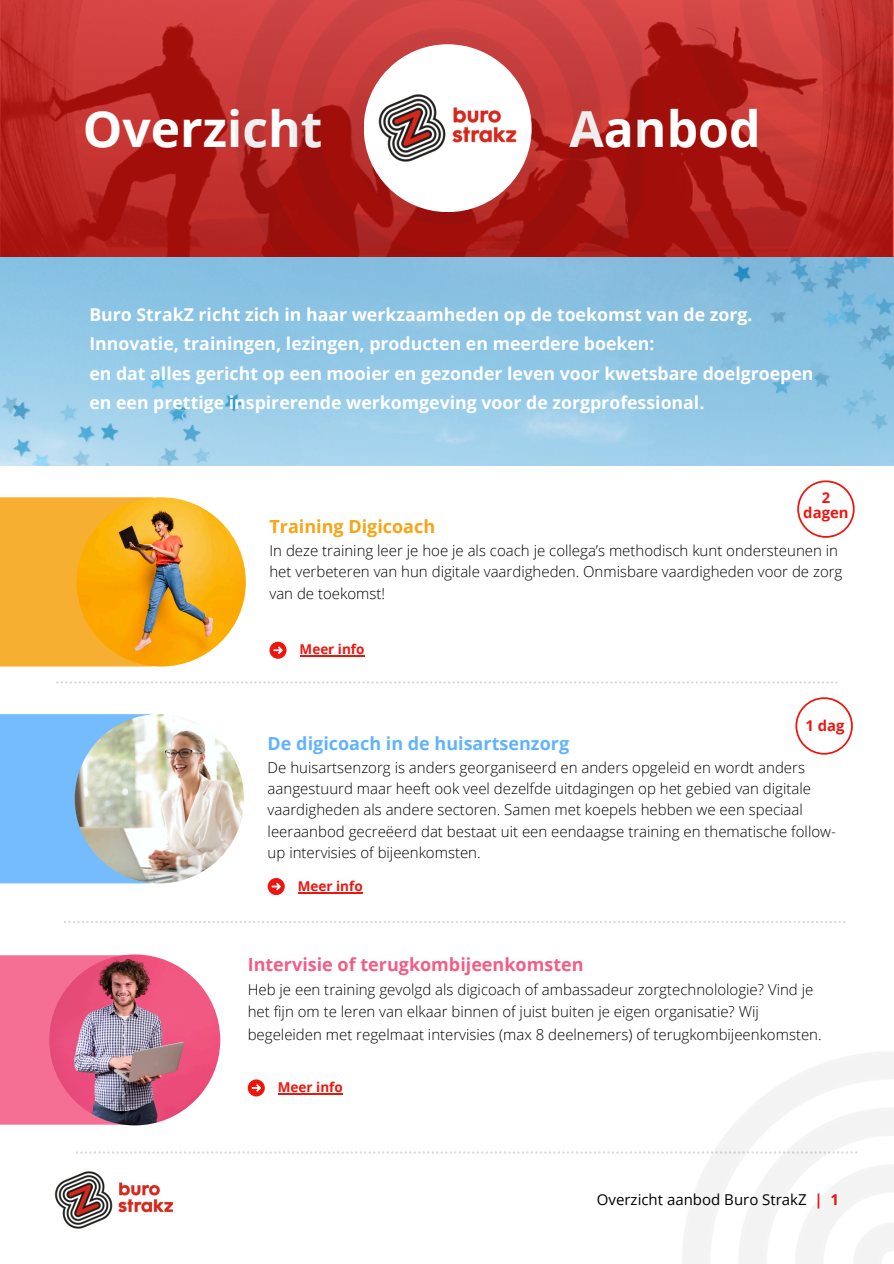
<style>
.page{position:relative;width:894px;height:1264px;background:#fff}
.page>*{position:absolute;margin:0;border:0;box-sizing:border-box;transform-origin:0 0}
.t1{font:700 49.8px "Open Sans";color:#fff}
.t2{font:700 18px "Open Sans";color:#f35c85}
.t3{font:700 18px "Open Sans";color:#61b3fd}
.t4{font:700 18px "Open Sans";color:#f7a416}
.t5{font:700 17.7px/29.2px "Open Sans";color:#fff}
.t6{font:300 15px/21.3px "Open Sans";color:#000}
.t7{font:15px "Open Sans";color:#000}
.t8{font:700 14.85px/14.7px "Open Sans";color:#ed160f;text-align:center}
.t9{font:700 13.5px "Open Sans";color:#ed160f}
.s1{font-weight:700;color:#ed160f}
</style>
<div class="page">
<img style="left:0;top:256px;width:893px;height:209px">
<svg style="left:0;top:0;width:893px;height:256px;background:#b62420"></svg>
<img style="left:677px;top:0;width:216px;height:202px">
<div style="left:0;top:497px;width:177px;height:169px;background:#f7af32"></div>
<img style="left:76px;top:497px;width:170px;height:169px;border-radius:50%">
<div style="left:269px;top:641px;width:17px;height:17px;background:#ed160f;border-radius:50%"></div>
<svg style="left:273px;top:646px;width:9px;height:8px"></svg>
<hr style="left:299px;top:655px;width:65px;height:1px;background:#ed160f">
<svg style="left:797px;top:480px;width:57px;height:58px"></svg>
<svg style="left:56px;top:681px;width:781px;height:2px"></svg>
<img style="left:54px;top:1171px;width:120px;height:58px">
<svg style="left:76px;top:1151px;width:601px;height:2px"></svg>
<img style="left:679px;top:1052px;width:214px;height:211px">
<img style="left:230px;top:0;width:411px;height:255px">
<div style="left:363px;top:44px;width:168px;height:168px;background:#fff;border-radius:50%"></div>
<img style="left:359px;top:85px;width:176px;height:86px">
<svg style="left:0;top:921px;width:852px;height:203px"></svg>
<img style="left:49px;top:954px;width:171px;height:171px;border-radius:50%">
<div style="left:0;top:714px;width:174px;height:169px;background:#74bcfd"></div>
<img style="left:75px;top:714px;width:169px;height:169px;border-radius:50%">
<div style="left:267px;top:878px;width:17px;height:16px;background:#ed160f;border-radius:50%"></div>
<svg style="left:271px;top:882px;width:10px;height:8px"></svg>
<hr style="left:298px;top:892px;width:64px;height:1px;background:#ed160f">
<svg style="left:795px;top:697px;width:57px;height:57px"></svg>
<p class="t1" style="left:83px;top:94px;width:241px">Overzicht</p>
<p class="t1" style="left:569px;top:94px;width:192px">Aanbod</p>
<h4 class="t5" style="left:89px;top:299px;width:725px">Buro StrakZ richt zich in haar werkzaamheden op de toekomst van de zorg.<br>Innovatie, trainingen, lezingen, producten en meerdere boeken:<br>en dat alles gericht op een mooier en gezonder leven voor kwetsbare doelgroepen en een prettige inspirerende werkomgeving voor de zorgprofessional.</h4>
<p class="t8" style="left:803px;top:490px;width:47px">2 dagen</p>
<h1 class="t4" style="left:269px;top:514px;width:167px">Training Digicoach</h1>
<h1 class="t6" style="left:269px;top:539px;width:574px">In deze training leer je hoe je als coach je collega’s methodisch kunt ondersteunen in het verbeteren van hun digitale vaardigheden. Onmisbare vaardigheden voor de zorg van de toekomst!</h1>
<p class="t9" style="left:299px;top:640px;width:66px">Meer info</p>
<p class="t8" style="left:805px;top:717px;width:41px">1 dag</p>
<h3 class="t3" style="left:267px;top:731px;width:303px">De digicoach in de huisartsenzorg</h3>
<p class="t6" style="left:267px;top:756px;width:569px">De huisartsenzorg is anders georganiseerd en anders opgeleid en wordt anders aangestuurd maar heeft ook veel dezelfde uitdagingen op het gebied van digitale vaardigheden als andere sectoren. Samen met koepels hebben we een speciaal leeraanbod gecreëerd dat bestaat uit een eendaagse training en thematische follow&shy;up intervisies of bijeenkomsten.</p>
<h4 class="t9" style="left:298px;top:876px;width:66px">Meer info</h4>
<p class="t2" style="left:248px;top:951px;width:337px">Intervisie of terugkombijeenkomsten</p>
<p class="t6" style="left:248px;top:977px;width:575px;line-height:22.5px">Heb je een training gevolgd als digicoach of ambassadeur zorgtechnolologie? Vind je het fijn om te leren van elkaar binnen of juist buiten je eigen organisatie? Wij begeleiden met regelmaat intervisies (max 8 deelnemers) of terugkombijeenkomsten.</p>
<p class="t9" style="left:278px;top:1077px;width:66px">Meer info</p>
<h2 class="t7" style="left:596px;top:1189px;width:244px">Overzicht aanbod Buro StrakZ <span class="s1">| 1</span></h2>
</div>
